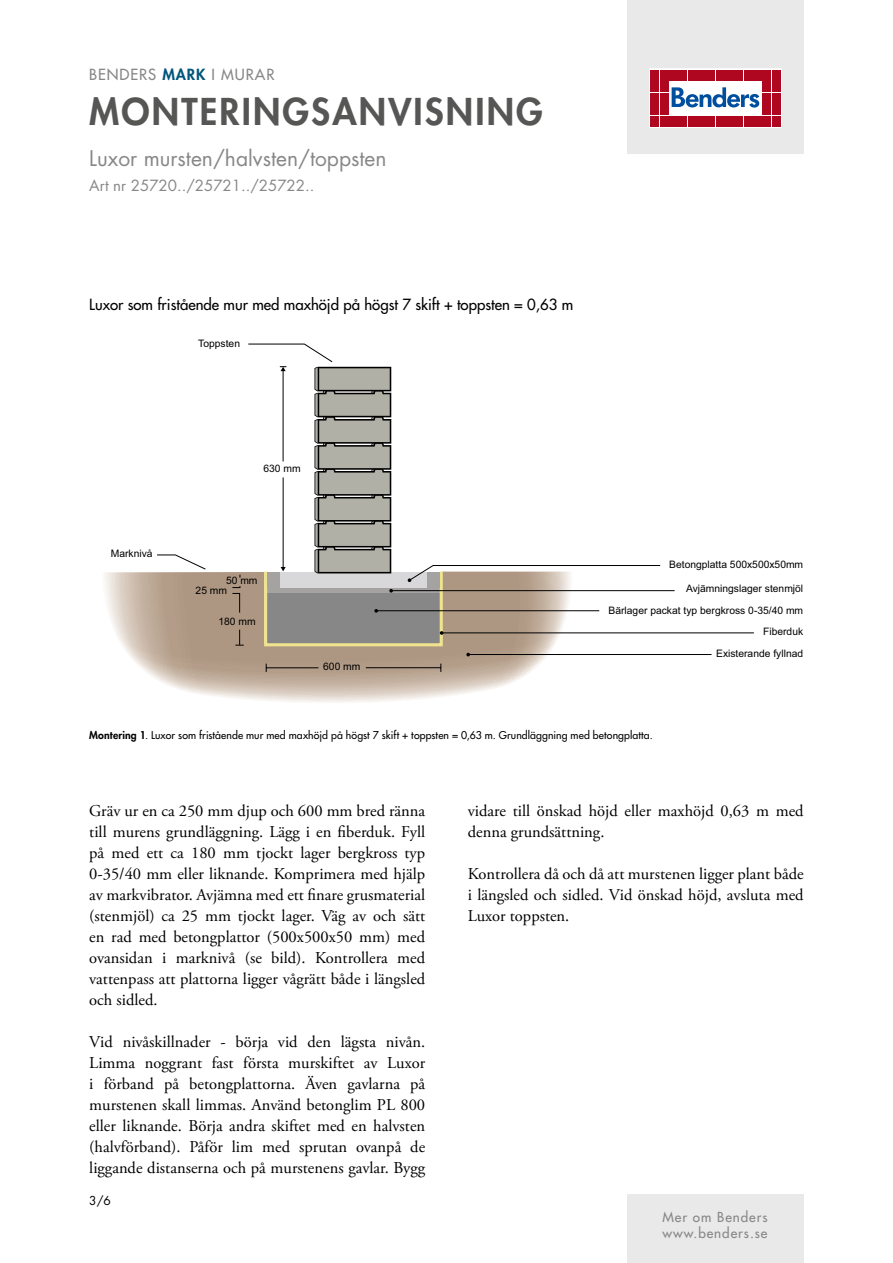
<style>
.page{position:relative;width:893px;height:1263px;background:#fff}
.page>*{position:absolute;margin:0;border:0;box-sizing:border-box;transform-origin:0 0}
.t1{font:800 36px "Futura Std";letter-spacing:.06em;color:#565655}
.t2{font:21px "Futura Std";color:#868786}
.t3{font:16.5px/21px "Adobe Garamond Pro";color:#000;text-align:justify}
.t4{font:500 15px "Futura Std";color:#000}
.t5{font:15px "Futura Std";color:#868786}
.t6{font:500 15px "Futura Std";letter-spacing:.06em;color:#868786}
.t7{font:500 13.5px/16.2px "Futura Std";letter-spacing:.07em;color:#868786}
.t8{font:12px "Futura Std";color:#000}
.t9{font:500 10.5px "Futura Std";letter-spacing:.01em;color:#000}
.t10{font:10.35px/9.3px "Arial";color:#000}
.s1{font-weight:800;color:#00567b}
.s2{font-weight:800}
</style>
<div class="page">
<div style="left:627px;top:0;width:177px;height:153px;background:#e9e9e9"></div>
<svg style="left:649px;top:69px;width:132px;height:59px;background:#eac2c8"></svg>
<div style="left:651px;top:70px;width:8px;height:10px;background:#ae071f"></div>
<div style="left:660px;top:70px;width:8px;height:10px;background:#ae071f"></div>
<div style="left:651px;top:81px;width:8px;height:11px;background:#ae071f"></div>
<div style="left:660px;top:81px;width:8px;height:11px;background:#ae071f"></div>
<div style="left:651px;top:93px;width:8px;height:10px;background:#ae071f"></div>
<div style="left:660px;top:93px;width:8px;height:10px;background:#ae071f"></div>
<div style="left:651px;top:104px;width:8px;height:11px;background:#ae071f"></div>
<div style="left:660px;top:104px;width:8px;height:11px;background:#ae071f"></div>
<div style="left:651px;top:116px;width:8px;height:10px;background:#ae071f"></div>
<div style="left:660px;top:116px;width:8px;height:10px;background:#ae071f"></div>
<div style="left:669px;top:70px;width:8px;height:10px;background:#ae071f"></div>
<div style="left:679px;top:70px;width:8px;height:10px;background:#ae071f"></div>
<div style="left:688px;top:70px;width:8px;height:10px;background:#ae071f"></div>
<div style="left:697px;top:70px;width:9px;height:10px;background:#ae071f"></div>
<div style="left:707px;top:70px;width:8px;height:10px;background:#ae071f"></div>
<div style="left:716px;top:70px;width:8px;height:10px;background:#ae071f"></div>
<div style="left:725px;top:70px;width:9px;height:10px;background:#ae071f"></div>
<div style="left:735px;top:70px;width:8px;height:10px;background:#ae071f"></div>
<div style="left:744px;top:70px;width:8px;height:10px;background:#ae071f"></div>
<div style="left:753px;top:70px;width:9px;height:10px;background:#ae071f"></div>
<div style="left:669px;top:116px;width:8px;height:10px;background:#ae071f"></div>
<div style="left:679px;top:116px;width:8px;height:10px;background:#ae071f"></div>
<div style="left:688px;top:116px;width:8px;height:10px;background:#ae071f"></div>
<div style="left:697px;top:116px;width:9px;height:10px;background:#ae071f"></div>
<div style="left:707px;top:116px;width:8px;height:10px;background:#ae071f"></div>
<div style="left:716px;top:116px;width:8px;height:10px;background:#ae071f"></div>
<div style="left:725px;top:116px;width:9px;height:10px;background:#ae071f"></div>
<div style="left:735px;top:116px;width:8px;height:10px;background:#ae071f"></div>
<div style="left:744px;top:116px;width:8px;height:10px;background:#ae071f"></div>
<div style="left:753px;top:116px;width:9px;height:10px;background:#ae071f"></div>
<div style="left:763px;top:70px;width:8px;height:10px;background:#ae071f"></div>
<div style="left:772px;top:70px;width:8px;height:10px;background:#ae071f"></div>
<div style="left:763px;top:81px;width:8px;height:11px;background:#ae071f"></div>
<div style="left:772px;top:81px;width:8px;height:11px;background:#ae071f"></div>
<div style="left:763px;top:93px;width:8px;height:10px;background:#ae071f"></div>
<div style="left:772px;top:93px;width:8px;height:10px;background:#ae071f"></div>
<div style="left:763px;top:104px;width:8px;height:11px;background:#ae071f"></div>
<div style="left:772px;top:104px;width:8px;height:11px;background:#ae071f"></div>
<div style="left:763px;top:116px;width:8px;height:10px;background:#ae071f"></div>
<div style="left:772px;top:116px;width:8px;height:10px;background:#ae071f"></div>
<svg style="left:672px;top:87px;width:87px;height:21px;background:#8fb1d4"></svg>
<div style="left:627px;top:1195px;width:177px;height:68px;background:#e9e9e9"></div>
<svg style="left:105px;top:572px;width:470px;height:130px"></svg>
<svg style="left:157px;top:554px;width:49px;height:16px"></svg>
<div style="left:280px;top:572px;width:147px;height:16px;background:#d8d7d9"></div>
<div style="left:266px;top:587px;width:175px;height:6px;background:#a5a2a2"></div>
<div style="left:266px;top:593px;width:175px;height:52px;background:#868786"></div>
<div style="left:264px;top:570px;width:179px;height:76px;border:3px solid #efe390"></div>
<svg style="left:232px;top:585px;width:12px;height:61px"></svg>
<hr style="left:266px;top:667px;width:52px;height:1px;background:#000">
<hr style="left:366px;top:667px;width:75px;height:1px;background:#000">
<svg style="left:408px;top:565px;width:253px;height:17px"></svg>
<svg style="left:374px;top:609px;width:4px;height:4px"></svg>
<hr style="left:377px;top:610px;width:222px;height:1px;background:#000">
<hr style="left:392px;top:590px;width:283px;height:1px;background:#000">
<hr style="left:442px;top:632px;width:312px;height:1px;background:#000">
<hr style="left:469px;top:654px;width:242px;height:1px;background:#000">
<div style="left:267px;top:572px;width:13px;height:15px;background:#a5a2a2"></div>
<div style="left:427px;top:572px;width:13px;height:15px;background:#a5a2a2"></div>
<svg style="left:247px;top:343px;width:144px;height:230px"></svg>
<p class="t6" style="left:89px;top:65px;width:187px">BENDERS <span class="s1">MARK</span> I MURAR</p>
<h1 class="t1" style="left:89px;top:89px;width:455px">MONTERINGSANVISNING</h1>
<p class="t2" style="left:89px;top:145px;width:299px">Luxor mursten/halvsten/toppsten</p>
<p class="t5" style="left:89px;top:176px;width:227px">Art nr 25720../25721../25722..</p>
<p class="t4" style="left:89px;top:295px;width:486px">Luxor som fristående mur med maxhöjd på högst 7 skift + toppsten = 0,63 m</p>
<p class="t10" style="left:198px;top:338px;width:43px">Toppsten</p>
<p class="t10" style="left:111px;top:549px;width:43px">Marknivå</p>
<p class="t10" style="left:263px;top:463px;width:39px">630 mm</p>
<p class="t10" style="left:196px;top:576px;width:63px;text-indent:30px">50 mm<br>25 mm</p>
<p class="t10" style="left:219px;top:617px;width:39px">180 mm</p>
<p class="t10" style="left:323px;top:662px;width:39px">600 mm</p>
<p class="t10" style="left:669px;top:560px;width:135px">Betongplatta 500x500x50mm</p>
<p class="t10" style="left:686px;top:584px;width:119px">Avjämningslager stenmjöl</p>
<p class="t10" style="left:763px;top:627px;width:42px">Fiberduk</p>
<p class="t10" style="left:609px;top:605px;width:196px">Bärlager packat typ bergkross 0-35/40 mm</p>
<p class="t10" style="left:716px;top:649px;width:89px">Existerande fyllnad</p>
<p class="t9" style="left:89px;top:728px;width:565px"><span class="s2">Montering 1</span>. Luxor som fristående mur med maxhöjd på högst 7 skift + toppsten = 0,63 m. Grundläggning med betongplatta.</p>
<p class="t3" style="left:89px;top:800px;width:337px">Gräv ur en ca 250 mm djup och 600 mm bred ränna till murens grundläggning. Lägg i en fiberduk. Fyll på med ett ca 180 mm tjockt lager bergkross typ 0-35/40 mm eller liknande. Komprimera med hjälp av markvibrator. Avjämna med ett finare grusmaterial (stenmjöl) ca 25 mm tjockt lager. Väg av och sätt en rad med betongplattor (500x500x50 mm) med ovansidan i marknivå (se bild). Kontrollera med vattenpass att plattorna ligger vågrätt både i längsled och sidled.</p>
<p class="t3" style="left:89px;top:1031px;width:337px">Vid nivåskillnader - börja vid den lägsta nivån.<br>Limma noggrant fast första murskiftet av Luxor i förband på betongplattorna. Även gavlarna på murstenen skall limmas. Använd betonglim PL 800 eller liknande. Börja andra skiftet med en halvsten (halvförband). Påför lim med sprutan ovanpå de liggande distanserna och på murstenens gavlar. Bygg</p>
<p class="t8" style="left:89px;top:1193px;width:23px">3/6</p>
<p class="t3" style="left:468px;top:801px;width:337px">vidare till önskad höjd eller maxhöjd 0,63 m med denna grundsättning.</p>
<p class="t3" style="left:468px;top:864px;width:337px">Kontrollera då och då att murstenen ligger plant både i längsled och sidled. Vid önskad höjd, avsluta med Luxor toppsten.</p>
<p class="t7" style="left:662px;top:1209px;width:107px">Mer om Benders www.benders.se</p>
</div>
